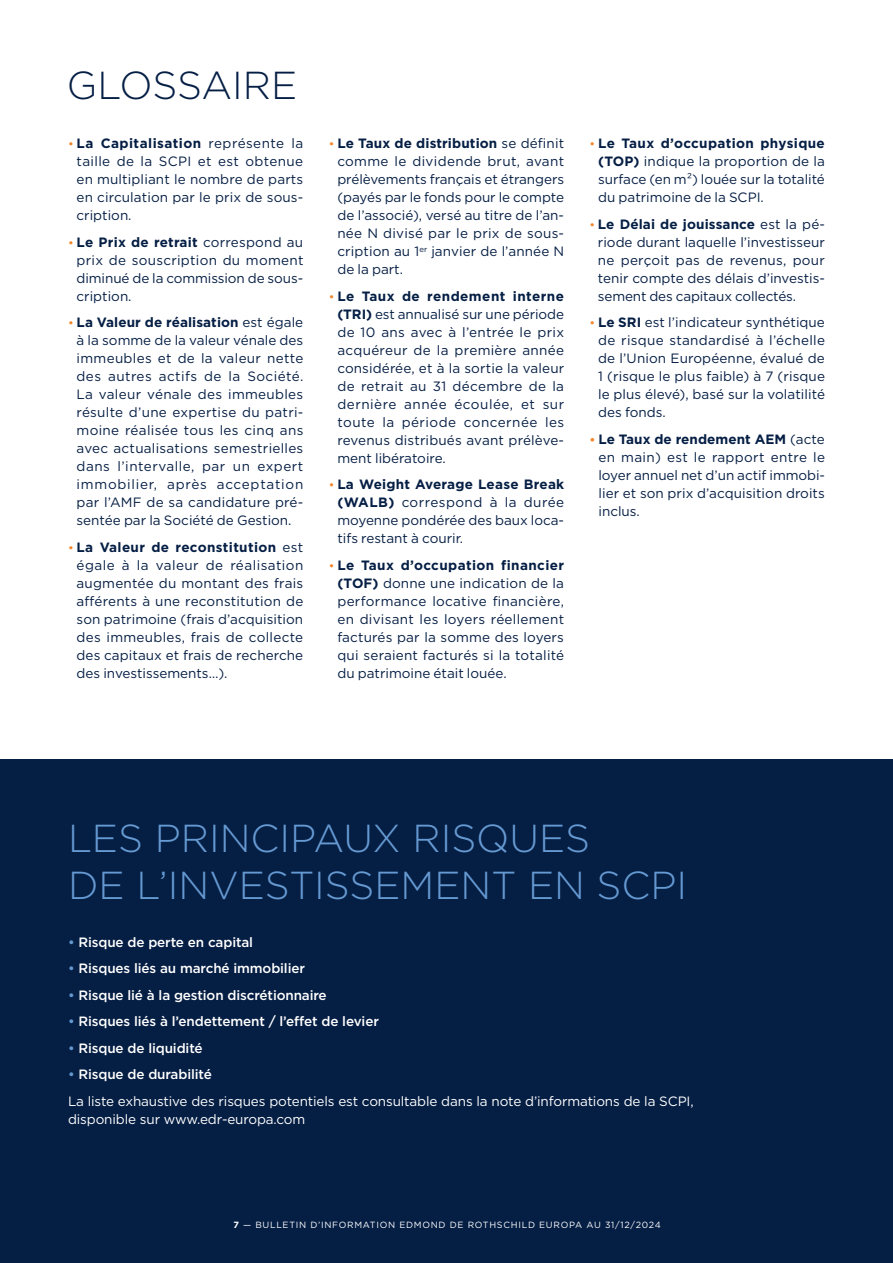
<style>
.page{position:relative;width:893px;height:1263px;background:#fff}
.page>*{position:absolute;margin:0;border:0;box-sizing:border-box;transform-origin:0 0}
.t1{font:300 39px/46.8px "Gotham";color:#6599d1}
.t2{font:300 39px "Gotham";letter-spacing:-.005em;color:#051e44}
.texte_courant_justif_ok{font:13.5px/18px "Gotham";color:#051e44;text-align:justify}
.t3{font:500 13.5px "Gotham";letter-spacing:-.01em;color:#fff}
.t4{font:13.5px/18px "Gotham";letter-spacing:-.01em;color:#fff}
.t5{font:9px "Gotham";letter-spacing:.08em;color:#fff}
.s1{font-size:12px;color:#f58427}
.s2{font-weight:700}
.s3{font-weight:700;font-size:12px;color:#f58427}
.s4{color:#6599d1}
</style>
<div class="page">
<div style="left:0;top:760px;width:893px;height:503px;background:#051e44"></div>
<p class="t2" style="left:67px;top:61px;width:232px">GLOSSAIRE</p>
<p class="texte_courant_justif_ok" style="left:77px;top:134px;width:228px;text-indent:-9px"><span class="s1">•</span> <span class="s2">La Capitalisation</span> représente la taille de la SCPI et est obtenue en multipliant le nombre de parts en circulation par le prix de sous&shy;cription.</p>
<p class="texte_courant_justif_ok" style="left:77px;top:233px;width:228px;text-indent:-9px"><span class="s1">•</span> <span class="s2">Le Prix de retrait</span> correspond au prix de souscription du moment diminué de la commission de sous&shy;cription.</p>
<p class="texte_courant_justif_ok" style="left:77px;top:313px;width:228px;text-indent:-9px"><span class="s1">•</span> <span class="s2">La Valeur de réalisation</span> est égale à la somme de la valeur vénale des immeubles et de la valeur nette des autres actifs de la Société.<br>La valeur vénale des immeubles résulte d’une expertise du patri&shy;moine réalisée tous les cinq ans avec actualisations semestrielles dans l’intervalle, par un expert immobilier, après acceptation par l’AMF de sa candidature pré&shy;sentée par la Société de Gestion.</p>
<p class="texte_courant_justif_ok" style="left:77px;top:538px;width:228px;text-indent:-9px"><span class="s1">•</span> <span class="s2">La Valeur de reconstitution</span> est égale à la valeur de réalisation augmentée du montant des frais afférents à une reconstitution de son patrimoine (frais d’acquisition des immeubles, frais de collecte des capitaux et frais de recherche des investissements…).</p>
<p class="texte_courant_justif_ok" style="left:337px;top:134px;width:228px;text-indent:-9px"><span class="s1">•</span> <span class="s2">Le Taux de distribution</span> se définit comme le dividende brut, avant prélèvements français et étrangers (payés par le fonds pour le compte de l’associé), versé au titre de l’an&shy;née N divisé par le prix de sous&shy;cription au 1<sup>er</sup> janvier de l’année N de la part.</p>
<p class="texte_courant_justif_ok" style="left:337px;top:287px;width:228px;text-indent:-9px"><span class="s1">•</span> <span class="s2">Le Taux de rendement interne (TRI)</span> est annualisé sur une période de 10 ans avec à l’entrée le prix acquéreur de la première année considérée, et à la sortie la valeur de retrait au 31 décembre de la dernière année écoulée, et sur toute la période concernée les revenus distribués avant prélève&shy;ment libératoire.</p>
<p class="texte_courant_justif_ok" style="left:337px;top:475px;width:228px;text-indent:-9px"><span class="s1">•</span> <span class="s2">La Weight Average Lease Break (WALB)</span> correspond à la durée moyenne pondérée des baux loca&shy;tifs restant à courir.</p>
<p class="texte_courant_justif_ok" style="left:337px;top:556px;width:228px;text-indent:-9px"><span class="s1">•</span> <span class="s2">Le Taux d’occupation financier (TOF)</span> donne une indication de la performance locative financière, en divisant les loyers réellement facturés par la somme des loyers qui seraient facturés si la totalité du patrimoine était louée.</p>
<p class="texte_courant_justif_ok" style="left:598px;top:134px;width:228px;text-indent:-9px"><span class="s1">•</span> <span class="s2">Le Taux d’occupation physique (TOP)</span> indique la proportion de la surface (en m²) louée sur la totalité du patrimoine de la SCPI.</p>
<p class="texte_courant_justif_ok" style="left:598px;top:215px;width:228px;text-indent:-8px"><span class="s1">•</span> <span class="s2">Le Délai de jouissance</span> est la pé&shy;riode durant laquelle l’investisseur ne perçoit pas de revenus, pour tenir compte des délais d’investis&shy;sement des capitaux collectés.</p>
<p class="texte_courant_justif_ok" style="left:598px;top:313px;width:228px;text-indent:-9px"><span class="s1">•</span> <span class="s2">Le SRI</span> est l’indicateur synthétique de risque standardisé à l’échelle de l’Union Européenne, évalué de 1 (risque le plus faible) à 7 (risque le plus élevé), basé sur la volatilité des fonds.</p>
<p class="texte_courant_justif_ok" style="left:598px;top:430px;width:228px;text-indent:-9px"><span class="s3">•</span> <span class="s2">Le Taux de rendement AEM</span> (acte en main) est le rapport entre le loyer annuel net d’un actif immobi&shy;lier et son prix d’acquisition droits inclus.</p>
<p class="t1" style="left:68px;top:814px;width:621px">LES PRINCIPAUX RISQUES<br>DE L’INVESTISSEMENT EN SCPI</p>
<p class="t3" style="left:68px;top:933px;width:187px"><span class="s4">•</span> Risque de perte en capital</p>
<p class="t3" style="left:68px;top:960px;width:238px"><span class="s4">•</span> Risques liés au marché immobilier</p>
<p class="t3" style="left:68px;top:986px;width:260px"><span class="s4">•</span> Risque lié à la gestion discrétionnaire</p>
<p class="t3" style="left:68px;top:1013px;width:312px"><span class="s4">•</span> Risques liés à l’endettement / l’effet de levier</p>
<p class="t3" style="left:68px;top:1039px;width:136px"><span class="s4">•</span> Risque de liquidité</p>
<p class="t3" style="left:68px;top:1066px;width:145px"><span class="s4">•</span> Risque de durabilité</p>
<p class="t4" style="left:68px;top:1092px;width:627px">La liste exhaustive des risques potentiels est consultable dans la note d’informations de la SCPI, disponible sur www.edr-europa.com</p>
<p class="t5" style="left:233px;top:1219px;width:429px"><span class="s2">7</span> — BULLETIN D’INFORMATION EDMOND DE ROTHSCHILD EUROPA AU 31/12/2024</p>
</div>
